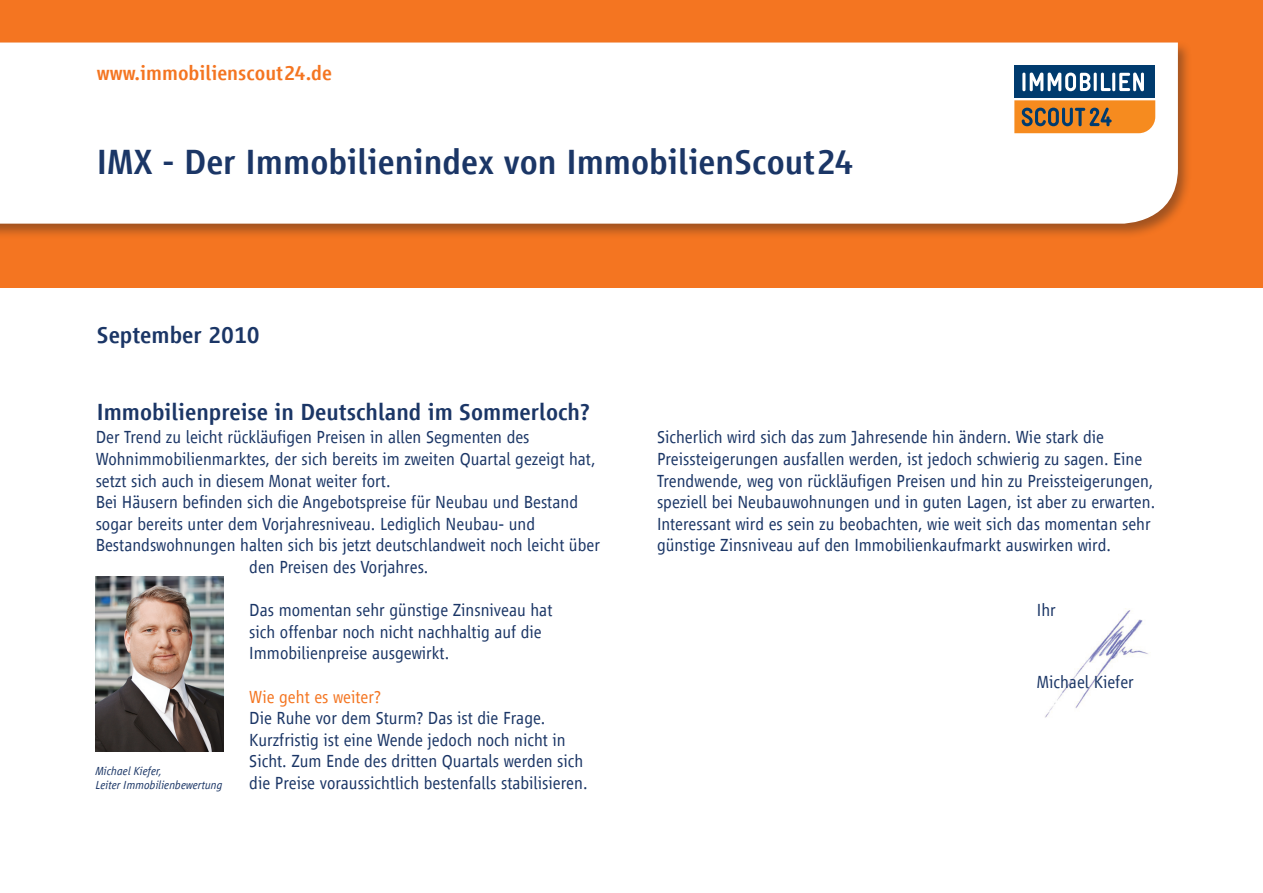
<style>
.page{position:relative;width:1263px;height:893px;background:#fff}
.page>*{position:absolute;margin:0;border:0;box-sizing:border-box;transform-origin:0 0}
.t1{font:500 36px "Scout Vialog";color:#1b3666}
.t2{font:500 24px "Scout Vialog";color:#1b3666}
.t3{font:500 21px "Scout Vialog";color:#f47521}
.t4{font:300 18px/21.6px "Scout Vialog";color:#1b3666}
.t5{font:300 18px "Scout Vialog";color:#f47521}
.t6{font:italic 300 12px/14.4px "Scout Vialog";color:#1b3666}
</style>
<div class="page">
<img style="left:1045px;top:608px;width:103px;height:110px">
<img style="left:96px;top:577px;width:127px;height:175px">
<div style="left:0;top:0;width:1263px;height:287px;background:#f47521"></div>
<div style="left:0;top:40px;width:1192px;height:200px;background:#231f20;opacity:.4"></div>
<div style="left:0;top:43px;width:1178px;height:181px;background:#fff"></div>
<div style="left:1014px;top:94px;width:141px;height:9px;background:#fff"></div>
<div style="left:1014px;top:65px;width:141px;height:33px;background:#003b6e"></div>
<svg style="left:1014px;top:100px;width:141px;height:33px"></svg>
<hr style="left:1022px;top:73px;width:3px;height:18px;background:#fff;border-radius:2px">
<svg style="left:1030px;top:73px;width:60px;height:18px"></svg>
<hr style="left:1094px;top:73px;width:3px;height:18px;background:#fff;border-radius:2px">
<svg style="left:1101px;top:73px;width:10px;height:18px"></svg>
<hr style="left:1112px;top:73px;width:3px;height:18px;background:#fff;border-radius:2px">
<svg style="left:1119px;top:73px;width:25px;height:18px"></svg>
<p class="t3" style="left:97px;top:62px;width:237px">www.immobilienscout24.de</p>
<h1 class="t1" style="left:97px;top:142px;width:758px">IMX - Der Immobilienindex von ImmobilienScout24</h1>
<h2 class="t2" style="left:97px;top:322px;width:164px">September 2010</h2>
<h2 class="t2" style="left:97px;top:399px;width:494px">Immobilienpreise in Deutschland im Sommerloch?</h2>
<p class="t4" style="left:96px;top:427px;width:435px">Der Trend zu leicht rückläufigen Preisen in allen Segmenten des</p>
<p class="t4" style="left:96px;top:448px;width:501px">Wohnimmobilienmarktes, der sich bereits im zweiten Quartal gezeigt hat,</p>
<p class="t4" style="left:96px;top:470px;width:296px">setzt sich auch in diesem Monat weiter fort.</p>
<p class="t4" style="left:96px;top:491px;width:484px">Bei Häusern befinden sich die Angebotspreise für Neubau und Bestand</p>
<p class="t4" style="left:96px;top:513px;width:441px">sogar bereits unter dem Vorjahresniveau. Lediglich Neubau- und</p>
<p class="t4" style="left:96px;top:535px;width:506px">Bestandswohnungen halten sich bis jetzt deutschlandweit noch leicht über</p>
<p class="t4" style="left:249px;top:556px;width:181px">den Preisen des Vorjahres.</p>
<p class="t4" style="left:249px;top:599px;width:305px">Das momentan sehr günstige Zinsniveau hat sich offenbar noch nicht nachhaltig auf die<br>Immobilienpreise ausgewirkt.</p>
<p class="t5" style="left:249px;top:687px;width:133px">Wie geht es weiter?</p>
<p class="t4" style="left:249px;top:707px;width:340px">Die Ruhe vor dem Sturm? Das ist die Frage.<br>Kurzfristig ist eine Wende jedoch noch nicht in Sicht. Zum Ende des dritten Quartals werden sich die Preise voraussichtlich bestenfalls stabilisieren.</p>
<p class="t6" style="left:96px;top:764px;width:128px">Michael Kiefer,<br>Leiter Immobilienbewertung</p>
<p class="t4" style="left:657px;top:427px;width:500px">Sicherlich wird sich das zum Jahresende hin ändern. Wie stark die Preissteigerungen ausfallen werden, ist jedoch schwierig zu sagen. Eine Trendwende, weg von rückläufigen Preisen und hin zu Preissteigerungen, speziell bei Neubauwohnungen und in guten Lagen, ist aber zu erwarten.<br>Interessant wird es sein zu beobachten, wie weit sich das momentan sehr günstige Zinsniveau auf den Immobilienkaufmarkt auswirken wird.</p>
<p class="t4" style="left:1037px;top:599px;width:21px">Ihr</p>
<p class="t4" style="left:1037px;top:672px;width:99px">Michael Kiefer</p>
</div>
